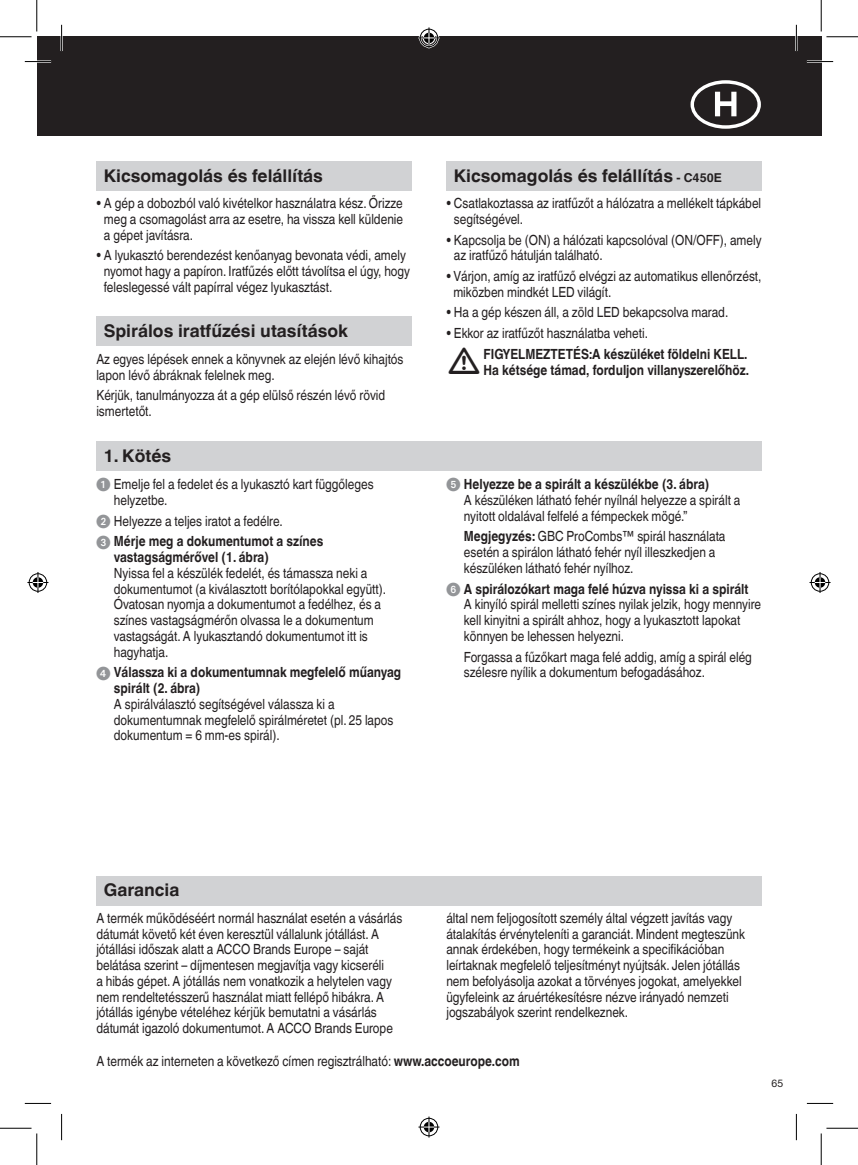
<style>
.page{position:relative;width:858px;height:1165px;background:#fff}
.page>*{position:absolute;margin:0;border:0;box-sizing:border-box;transform-origin:0 0}
.t1{font:700 17.5px "Helvetica Linotype";color:#231f20}
.t2{font:14px/15.8px "Helvetica Linotype";color:#231f20;scale:.85 1}
.t3{font:700 14px/15.8px "Helvetica Linotype";color:#231f20;scale:.85 1}
.t4{font:10.5px "Helvetica Neue";color:#231f20}
.s1{font-family:"European Pi One";color:#939598}
.s2{font-weight:700}
.s3{font-family:"European Pi One";font-weight:400;color:#939598}
.s4{font-size:12.25px}
</style>
<div class="page">
<div style="left:37px;top:37px;width:784px;height:99px;background:#231f20"></div>
<div style="left:96px;top:876px;width:665px;height:29px;background:#d1d2d4"></div>
<div style="left:96px;top:161px;width:315px;height:30px;background:#d1d2d4"></div>
<div style="left:446px;top:161px;width:315px;height:30px;background:#d1d2d4"></div>
<div style="left:96px;top:317px;width:315px;height:29px;background:#d1d2d4"></div>
<div style="left:96px;top:441px;width:665px;height:30px;background:#d1d2d4"></div>
<hr style="left:25px;top:60px;width:26px;height:3px;background:#fff">
<hr style="left:806px;top:60px;width:26px;height:3px;background:#fff">
<hr style="left:60px;top:25px;width:3px;height:26px;background:#fff">
<hr style="left:795px;top:25px;width:2px;height:26px;background:#fff">
<svg style="left:25px;top:61px;width:26px;height:1px"></svg>
<svg style="left:806px;top:61px;width:26px;height:1px"></svg>
<svg style="left:25px;top:1103px;width:26px;height:1px"></svg>
<svg style="left:806px;top:1103px;width:26px;height:1px"></svg>
<svg style="left:61px;top:25px;width:1px;height:26px"></svg>
<svg style="left:61px;top:1114px;width:1px;height:26px"></svg>
<svg style="left:795px;top:25px;width:1px;height:26px"></svg>
<svg style="left:795px;top:1114px;width:1px;height:26px"></svg>
<hr style="left:0;top:36px;width:32px;height:1px;background:#000">
<hr style="left:826px;top:36px;width:31px;height:1px;background:#000">
<hr style="left:0;top:1128px;width:32px;height:1px;background:#000">
<hr style="left:826px;top:1128px;width:31px;height:1px;background:#000">
<hr style="left:36px;top:0;width:1px;height:32px;background:#000">
<hr style="left:36px;top:1133px;width:1px;height:32px;background:#000">
<hr style="left:820px;top:0;width:1px;height:32px;background:#000">
<hr style="left:820px;top:1133px;width:1px;height:32px;background:#000">
<svg style="left:418px;top:27px;width:21px;height:21px"></svg>
<svg style="left:418px;top:1116px;width:21px;height:21px"></svg>
<svg style="left:27px;top:572px;width:21px;height:21px"></svg>
<svg style="left:809px;top:572px;width:21px;height:21px"></svg>
<p class="t1" style="left:104px;top:165px;width:221px">Kicsomagolás és felállítás</p>
<p class="t2" style="left:104px;top:195px;width:353px;text-align:justify;text-indent:-8px">• A gép a dobozból való kivételkor használatra kész. Őrizze meg a csomagolást arra az esetre, ha vissza kell küldenie a gépet javításra.</p>
<p class="t2" style="left:104px;top:248px;width:362px;text-indent:-8px">• A lyukasztó berendezést kenőanyag bevonata védi, amely nyomot hagy a papíron. Iratfűzés előtt távolítsa el úgy, hogy feleslegessé vált papírral végez lyukasztást.</p>
<p class="t1" style="left:104px;top:321px;width:246px">Spirálos iratfűzési utasítások</p>
<p class="t2" style="left:96px;top:351px;width:363px">Az egyes lépések ennek a könyvnek az elején lévő kihajtós lapon lévő ábráknak felelnek meg.</p>
<p class="t2" style="left:96px;top:388px;width:341px">Kérjük, tanulmányozza át a gép elülső részén lévő rövid ismertetőt.</p>
<p class="t1" style="left:104px;top:445px;width:69px">1. Kötés</p>
<p class="t2" style="left:114px;top:476px;width:307px;text-indent:-18px"><span class="s1">1</span> Emelje fel a fedelet és a lyukasztó kart függőleges helyzetbe.</p>
<p class="t2" style="left:96px;top:510px;width:268px;line-height:20.7px"><span class="s1">2</span> Helyezze a teljes iratot a fedélre.<br><span class="s1">3</span> <span class="s2">Mérje meg a dokumentumot a színes</span></p>
<p class="t3" style="left:114px;top:549px;width:184px">vastagságmérővel (1. ábra)</p>
<p class="t2" style="left:114px;top:565px;width:322px">Nyissa fel a készülék fedelét, és támassza neki a dokumentumot (a kiválasztott borítólapokkal együtt).<br>Óvatosan nyomja a dokumentumot a fedélhez, és a színes vastagságmérőn olvassa le a dokumentum vastagságát. A lyukasztandó dokumentumot itt is hagyhatja.</p>
<p class="t3" style="left:114px;top:665px;width:339px;text-indent:-18px"><span class="s3">4</span> Válassza ki a dokumentumnak megfelelő műanyag spirált (2. ábra)</p>
<p class="t2" style="left:114px;top:696px;width:330px">A spirálválasztó segítségével válassza ki a dokumentumnak megfelelő spirálméretet (pl. 25 lapos dokumentum = 6 mm-es spirál).</p>
<p class="t1" style="left:453px;top:165px;width:269px">Kicsomagolás és felállítás <span class="s4">- C450E</span></p>
<p class="t2" style="left:454px;top:195px;width:363px;text-indent:-8px">• Csatlakoztassa az iratfűzőt a hálózatra a mellékelt tápkábel segítségével.</p>
<p class="t2" style="left:454px;top:232px;width:363px;text-indent:-8px">• Kapcsolja be (ON) a hálózati kapcsolóval (ON/OFF), amely az iratfűző hátulján található.</p>
<p class="t2" style="left:453px;top:268px;width:364px;text-indent:-7px">• Várjon, amíg az iratfűző elvégzi az automatikus ellenőrzést, miközben mindkét LED világít.</p>
<p class="t2" style="left:446px;top:305px;width:333px">• Ha a gép készen áll, a zöld LED bekapcsolva marad.</p>
<p class="t2" style="left:446px;top:325px;width:239px">• Ekkor az iratfűzőt használatba veheti.</p>
<p class="t3" style="left:483px;top:346px;width:314px">FIGYELMEZTETÉS:A készüléket földelni KELL.<br>Ha kétsége támad, forduljon villanyszerelőhöz.</p>
<p class="t2" style="left:464px;top:476px;width:327px;text-indent:-18px"><span class="s1">5</span> <span class="s2">Helyezze be a spirált a készülékbe (3. ábra)<br></span>A készüléken látható fehér nyílnál helyezze a spirált a nyitott oldalával felfelé a fémpeckek mögé.”</p>
<p class="t2" style="left:464px;top:529px;width:309px"><span class="s2">Megjegyzés:</span> GBC ProCombs™ spirál használata esetén a spirálon látható fehér nyíl illeszkedjen a készüléken látható fehér nyílhoz.</p>
<p class="t2" style="left:464px;top:581px;width:351px;text-indent:-18px"><span class="s1">6</span> <span class="s2">A spirálozókart maga felé húzva nyissa ki a spirált<br></span>A kinyíló spirál melletti színes nyilak jelzik, hogy mennyire kell kinyitni a spirált ahhoz, hogy a lyukasztott lapokat könnyen be lehessen helyezni.</p>
<p class="t2" style="left:464px;top:649px;width:340px">Forgassa a fűzőkart maga felé addig, amíg a spirál elég szélesre nyílik a dokumentum befogadásához.</p>
<p class="t1" style="left:104px;top:880px;width:77px">Garancia</p>
<p class="t2" style="left:96px;top:910px;width:361px">A termék működéséért normál használat esetén a vásárlás dátumát követő két éven keresztül vállalunk jótállást. A jótállási időszak alatt a ACCO Brands Europe – saját belátása szerint – díjmentesen megjavítja vagy kicseréli<br>a hibás gépet. A jótállás nem vonatkozik a helytelen vagy nem rendeltetésszerű használat miatt fellépő hibákra. A jótállás igénybe vételéhez kérjük bemutatni a vásárlás dátumát igazoló dokumentumot. A ACCO Brands Europe</p>
<p class="t2" style="left:446px;top:910px;width:353px">által nem feljogosított személy által végzett javítás vagy átalakítás érvényteleníti a garanciát. Mindent megteszünk annak érdekében, hogy termékeink a specifikációban leírtaknak megfelelő teljesítményt nyújtsák. Jelen jótállás nem befolyásolja azokat a törvényes jogokat, amelyekkel ügyfeleink az áruértékesítésre nézve irányadó nemzeti jogszabályok szerint rendelkeznek.</p>
<p class="t2" style="left:96px;top:1053px;width:499px">A termék az interneten a következő címen regisztrálható: <span class="s2">www.accoeurope.com</span></p>
<p class="t4" style="left:771px;top:1077px;width:13px">65</p>
</div>
